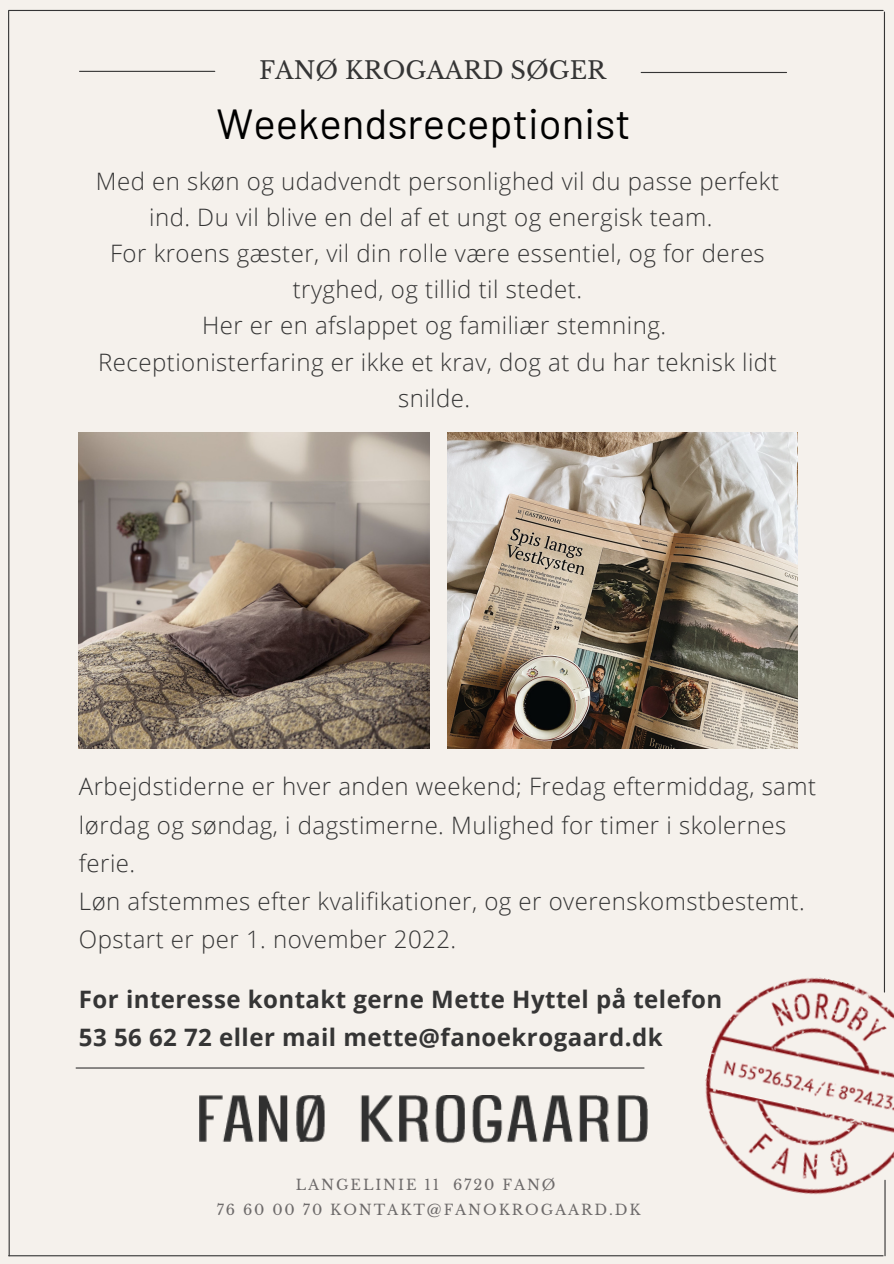
<style>
.page{position:relative;width:894px;height:1264px;background:#fff}
.page>*{position:absolute;margin:0;border:0;box-sizing:border-box;transform-origin:0 0}
.t1{font:42px "Barlow";color:#000}
.t2{font:300 24px/36px "Open Sans";letter-spacing:.02em;color:#353535}
.t3{font:700 24px/38.2px "Open Sans";letter-spacing:.02em;color:#353535}
.t4{font:24px "Libre Baskerville";color:#353535}
.t5{font:14.4px/25.2px "Libre Baskerville";letter-spacing:.13em;color:#6d6a6a;text-align:center}
</style>
<div class="page">
<div style="left:0;top:0;width:893px;height:1263px;background:#f5f1ec"></div>
<hr style="left:9px;top:10px;width:873px;height:1px;background:#353535">
<hr style="left:9px;top:1255px;width:873px;height:1px;background:#353535">
<svg style="left:8px;top:10px;width:2px;height:1246px;background:#878683"></svg>
<hr style="left:883px;top:12px;width:1px;height:980px;background:#353535">
<img style="left:200px;top:1095px;width:447px;height:48px">
<hr style="left:76px;top:1067px;width:568px;height:1px;background:#353535">
<hr style="left:79px;top:71px;width:136px;height:1px;background:#353535">
<img style="left:705px;top:958px;width:188px;height:255px">
<hr style="left:641px;top:72px;width:145px;height:1px;background:#353535">
<img style="left:79px;top:432px;width:350px;height:316px">
<img style="left:447px;top:432px;width:350px;height:316px">
<hr style="left:884px;top:1180px;width:1px;height:75px;background:#353535">
<p class="t4" style="left:259px;top:56px;width:348px">FANØ KROGAARD SØGER</p>
<h1 class="t1" style="left:216px;top:97px;width:415px">Weekendsreceptionist</h1>
<p class="t2" style="left:96px;top:163px;width:684px;text-align:center">Med en skøn og udadvendt personlighed vil du passe perfekt ind. Du vil blive en del af et ungt og energisk team.<br>For kroens gæster, vil din rolle være essentiel, og for deres tryghed, og tillid til stedet.<br>Her er en afslappet og familiær stemning.<br>Receptionisterfaring er ikke et krav, dog at du har teknisk lidt snilde.</p>
<p class="t2" style="left:79px;top:766px;width:738px;line-height:38.2px">Arbejdstiderne er hver anden weekend; Fredag eftermiddag, samt lørdag og søndag, i dagstimerne. Mulighed for timer i skolernes ferie.<br>Løn afstemmes efter kvalifikationer, og er overenskomstbestemt.<br>Opstart er per 1. november 2022.</p>
<p class="t3" style="left:79px;top:979px;width:644px">For interesse kontakt gerne Mette Hyttel på telefon<br>53 56 62 72 eller mail mette@fanoekrogaard.dk</p>
<p class="t5" style="left:217px;top:1172px;width:425px">LANGELINIE 11 6720 FANØ<br>76 60 00 70 KONTAKT@FANOKROGAARD.DK</p>
</div>
